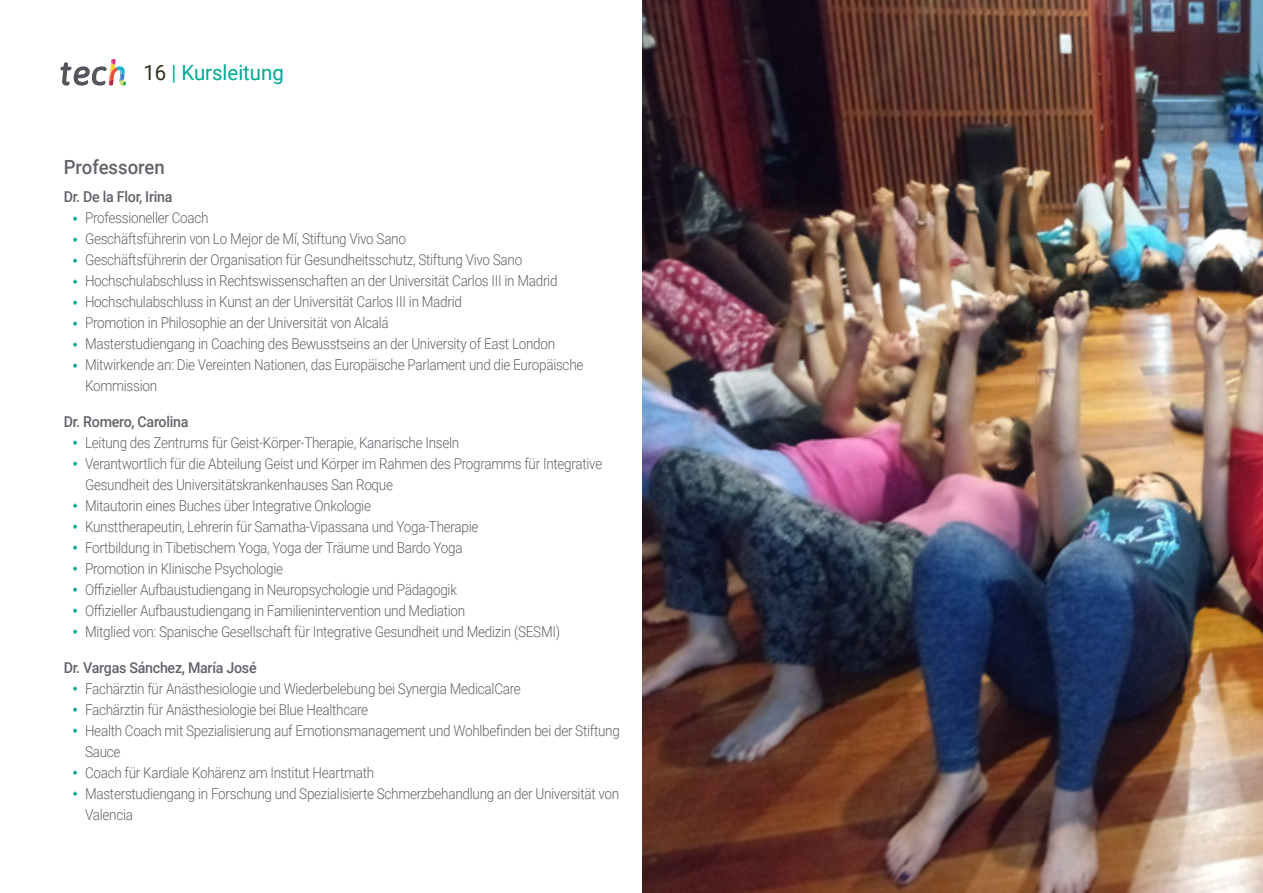
<style>
.page{position:relative;width:1263px;height:893px;background:#fff}
.page>*{position:absolute;margin:0;border:0;box-sizing:border-box;transform-origin:0 0}
.t1{font:21px "Roboto";color:#00a996}
.t2{font:500 19.5px "Roboto";color:#61646a;scale:.95 1}
.t3{font:300 15px/21px "Roboto";letter-spacing:-.02em;color:#61646a;scale:.9 1}
.t4{font:500 15px "Roboto";letter-spacing:-.02em;color:#61646a;scale:.95 1}
.s1{color:#312e20}
</style>
<div class="page">
<img style="left:642px;top:0;width:621px;height:893px">
<svg style="left:61px;top:59px;width:65px;height:27px"></svg>
<h1 class="t1" style="left:144px;top:57px;width:142px"><span class="s1">16</span> | Kursleitung</h1>
<h2 class="t2" style="left:64px;top:153px;width:108px">Professoren</h2>
<p class="t4" style="left:64px;top:187px;width:116px">Dr. De la Flor, Irina</p>
<p class="t3" style="left:85px;top:207px;width:555px">Professioneller Coach<br>Geschäftsführerin von Lo Mejor de Mí, Stiftung Vivo Sano<br>Geschäftsführerin der Organisation für Gesundheitsschutz, Stiftung Vivo Sano Hochschulabschluss in Rechtswissenschaften an der Universität Carlos III in Madrid Hochschulabschluss in Kunst an der Universität Carlos III in Madrid<br>Promotion in Philosophie an der Universität von Alcalá<br>Masterstudiengang in Coaching des Bewusstseins an der University of East London Mitwirkende an: Die Vereinten Nationen, das Europäische Parlament und die Europäische Kommission</p>
<p class="t4" style="left:64px;top:411px;width:133px">Dr. Romero, Carolina</p>
<p class="t3" style="left:85px;top:432px;width:576px">Leitung des Zentrums für Geist-Körper-Therapie, Kanarische Inseln<br>Verantwortlich für die Abteilung Geist und Körper im Rahmen des Programms für Integrative Gesundheit des Universitätskrankenhauses San Roque<br>Mitautorin eines Buches über Integrative Onkologie<br>Kunsttherapeutin, Lehrerin für Samatha-Vipassana und Yoga-Therapie<br>Fortbildung in Tibetischem Yoga, Yoga der Träume und Bardo Yoga<br>Promotion in Klinische Psychologie<br>Offizieller Aufbaustudiengang in Neuropsychologie und Pädagogik<br>Offizieller Aufbaustudiengang in Familienintervention und Mediation<br>Mitglied von: Spanische Gesellschaft für Integrative Gesundheit und Medizin (SESMI)</p>
<p class="t4" style="left:64px;top:657px;width:205px">Dr. Vargas Sánchez, María José</p>
<p class="t3" style="left:85px;top:678px;width:596px">Fachärztin für Anästhesiologie und Wiederbelebung bei Synergia MedicalCare<br>Fachärztin für Anästhesiologie bei Blue Healthcare<br>Health Coach mit Spezialisierung auf Emotionsmanagement und Wohlbefinden bei der Stiftung Sauce<br>Coach für Kardiale Kohärenz am Institut Heartmath<br>Masterstudiengang in Forschung und Spezialisierte Schmerzbehandlung an der Universität von Valencia</p>
</div>
